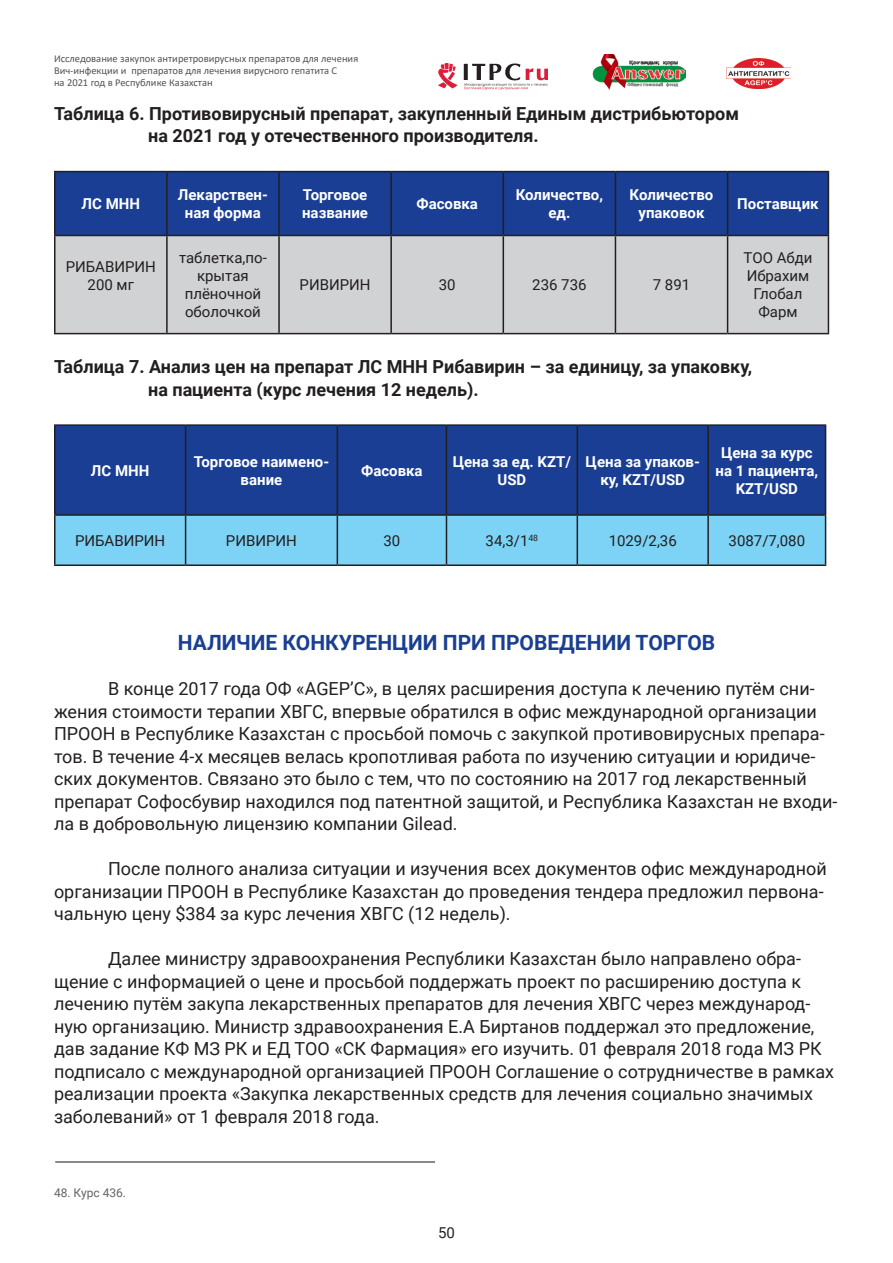
<style>
.page{position:relative;width:893px;height:1263px;background:#fff}
.page>*{position:absolute;margin:0;border:0;box-sizing:border-box;transform-origin:0 0}
.t1{font:700 21px "Roboto";color:#1a3e93}
.t2{font:18px/22.5px "Roboto";color:#231f20}
.t3{font:700 18px "Roboto";color:#231f20}
.t4{font:700 15px/18px "Roboto";color:#fff;text-align:center}
.t5{font:15px/18px "Roboto";color:#231f20;text-align:center}
.t6{font:12px "Roboto";color:#636366}
.t7{font:10.5px/12px "Calibri";color:#535355}
</style>
<div class="page">
<img style="left:439px;top:64px;width:108px;height:25px">
<img style="left:592px;top:54px;width:93px;height:35px">
<img style="left:727px;top:58px;width:63px;height:30px">
<div style="left:56px;top:172px;width:772px;height:63px;background:#1a3e93"></div>
<div style="left:56px;top:236px;width:772px;height:97px;background:#d1d2d4"></div>
<hr style="left:54px;top:171px;width:113px;height:1px;background:#231f20">
<hr style="left:54px;top:172px;width:2px;height:63px;background:#231f20">
<hr style="left:167px;top:171px;width:112px;height:1px;background:#231f20">
<hr style="left:166px;top:172px;width:2px;height:63px;background:#231f20">
<hr style="left:279px;top:171px;width:112px;height:1px;background:#231f20">
<hr style="left:278px;top:172px;width:2px;height:63px;background:#231f20">
<hr style="left:391px;top:171px;width:112px;height:1px;background:#231f20">
<hr style="left:390px;top:172px;width:2px;height:63px;background:#231f20">
<hr style="left:503px;top:171px;width:112px;height:1px;background:#231f20">
<hr style="left:503px;top:172px;width:1px;height:63px;background:#231f20">
<hr style="left:615px;top:171px;width:113px;height:1px;background:#231f20">
<hr style="left:615px;top:172px;width:1px;height:63px;background:#231f20">
<hr style="left:728px;top:171px;width:101px;height:1px;background:#231f20">
<hr style="left:727px;top:172px;width:1px;height:63px;background:#231f20">
<hr style="left:828px;top:172px;width:1px;height:63px;background:#231f20">
<hr style="left:54px;top:235px;width:113px;height:1px;background:#231f20">
<hr style="left:54px;top:236px;width:2px;height:97px;background:#231f20">
<hr style="left:167px;top:235px;width:112px;height:1px;background:#231f20">
<hr style="left:166px;top:236px;width:2px;height:97px;background:#231f20">
<hr style="left:279px;top:235px;width:112px;height:1px;background:#231f20">
<hr style="left:278px;top:236px;width:2px;height:97px;background:#231f20">
<hr style="left:391px;top:235px;width:112px;height:1px;background:#231f20">
<hr style="left:390px;top:236px;width:2px;height:97px;background:#231f20">
<hr style="left:503px;top:235px;width:112px;height:1px;background:#231f20">
<hr style="left:503px;top:236px;width:1px;height:97px;background:#231f20">
<hr style="left:615px;top:235px;width:113px;height:1px;background:#231f20">
<hr style="left:615px;top:236px;width:1px;height:97px;background:#231f20">
<hr style="left:728px;top:235px;width:101px;height:1px;background:#231f20">
<hr style="left:727px;top:236px;width:1px;height:97px;background:#231f20">
<hr style="left:828px;top:236px;width:1px;height:97px;background:#231f20">
<hr style="left:54px;top:333px;width:113px;height:1px;background:#231f20">
<hr style="left:167px;top:333px;width:112px;height:1px;background:#231f20">
<hr style="left:279px;top:333px;width:112px;height:1px;background:#231f20">
<hr style="left:391px;top:333px;width:112px;height:1px;background:#231f20">
<hr style="left:503px;top:333px;width:112px;height:1px;background:#231f20">
<hr style="left:615px;top:333px;width:113px;height:1px;background:#231f20">
<hr style="left:728px;top:333px;width:101px;height:1px;background:#231f20">
<div style="left:56px;top:426px;width:769px;height:88px;background:#1a3e93"></div>
<div style="left:56px;top:516px;width:769px;height:48px;background:#7cd3f6"></div>
<hr style="left:54px;top:424px;width:132px;height:2px;background:#231f20">
<hr style="left:54px;top:426px;width:2px;height:88px;background:#231f20">
<hr style="left:186px;top:424px;width:151px;height:2px;background:#231f20">
<hr style="left:185px;top:426px;width:1px;height:88px;background:#231f20">
<hr style="left:337px;top:424px;width:109px;height:2px;background:#231f20">
<hr style="left:337px;top:426px;width:1px;height:88px;background:#231f20">
<hr style="left:446px;top:424px;width:131px;height:2px;background:#231f20">
<hr style="left:446px;top:426px;width:1px;height:88px;background:#231f20">
<hr style="left:577px;top:424px;width:131px;height:2px;background:#231f20">
<hr style="left:577px;top:426px;width:1px;height:88px;background:#231f20">
<hr style="left:708px;top:424px;width:118px;height:2px;background:#231f20">
<hr style="left:707px;top:426px;width:2px;height:88px;background:#231f20">
<hr style="left:825px;top:426px;width:1px;height:88px;background:#231f20">
<hr style="left:54px;top:514px;width:132px;height:2px;background:#231f20">
<hr style="left:54px;top:516px;width:2px;height:48px;background:#231f20">
<hr style="left:186px;top:514px;width:151px;height:2px;background:#231f20">
<hr style="left:185px;top:516px;width:1px;height:48px;background:#231f20">
<hr style="left:337px;top:514px;width:109px;height:2px;background:#231f20">
<hr style="left:337px;top:516px;width:1px;height:48px;background:#231f20">
<hr style="left:446px;top:514px;width:131px;height:2px;background:#231f20">
<hr style="left:446px;top:516px;width:1px;height:48px;background:#231f20">
<hr style="left:577px;top:514px;width:131px;height:2px;background:#231f20">
<hr style="left:577px;top:516px;width:1px;height:48px;background:#231f20">
<hr style="left:708px;top:514px;width:118px;height:2px;background:#231f20">
<hr style="left:707px;top:516px;width:2px;height:48px;background:#231f20">
<hr style="left:825px;top:516px;width:1px;height:48px;background:#231f20">
<hr style="left:54px;top:564px;width:132px;height:2px;background:#231f20">
<hr style="left:186px;top:564px;width:151px;height:2px;background:#231f20">
<hr style="left:337px;top:564px;width:109px;height:2px;background:#231f20">
<hr style="left:446px;top:564px;width:131px;height:2px;background:#231f20">
<hr style="left:577px;top:564px;width:131px;height:2px;background:#231f20">
<hr style="left:708px;top:564px;width:118px;height:2px;background:#231f20">
<hr style="left:55px;top:1161px;width:380px;height:2px;background:#636366">
<p class="t7" style="left:54px;top:52px;width:306px">Исследование закупок антиретровирусных препаратов для лечения<br>Вич-инфекции и препаратов для лечения вирусного гепатита С<br>на 2021 год в Республике Казахстан</p>
<p class="t3" style="left:54px;top:101px;width:687px">Таблица 6. Противовирусный препарат, закупленный Единым дистрибьютором</p>
<p class="t3" style="left:148px;top:123px;width:392px">на 2021 год у отечественного производителя.</p>
<p class="t4" style="left:82px;top:194px;width:60px">ЛС МНН</p>
<p class="t4" style="left:178px;top:185px;width:92px">Лекарствен&shy;ная форма</p>
<p class="t4" style="left:302px;top:185px;width:67px;text-align:left">Торговое название</p>
<p class="t4" style="left:416px;top:194px;width:63px">Фасовка</p>
<p class="t4" style="left:516px;top:185px;width:89px">Количество, ед.</p>
<p class="t4" style="left:630px;top:185px;width:85px">Количество упаковок</p>
<p class="t4" style="left:737px;top:194px;width:83px">Поставщик</p>
<p class="t5" style="left:744px;top:248px;width:70px">ТОО Абди<br>Ибрахим<br>Глобал<br>Фарм</p>
<p class="t3" style="left:54px;top:354px;width:700px">Таблица 7. Анализ цен на препарат ЛС МНН Рибавирин – за единицу, за упаковку,</p>
<p class="t3" style="left:148px;top:377px;width:332px">на пациента (курс лечения 12 недель).</p>
<p class="t5" style="left:179px;top:248px;width:89px">таблетка,по&shy;крытая плёночной оболочкой</p>
<p class="t5" style="left:66px;top:257px;width:92px">РИБАВИРИН</p>
<p class="t5" style="left:88px;top:275px;width:48px">200 мг</p>
<p class="t5" style="left:300px;top:275px;width:73px">РИВИРИН</p>
<p class="t5" style="left:439px;top:275px;width:18px">30</p>
<p class="t5" style="left:532px;top:275px;width:56px">236 736</p>
<p class="t5" style="left:653px;top:275px;width:39px">7 891</p>
<p class="t4" style="left:91px;top:461px;width:60px">ЛС МНН</p>
<p class="t4" style="left:194px;top:452px;width:137px">Торговое наимено&shy;вание</p>
<p class="t4" style="left:361px;top:461px;width:63px">Фасовка</p>
<p class="t4" style="left:453px;top:452px;width:120px">Цена за ед. KZT/<br>USD</p>
<p class="t4" style="left:586px;top:452px;width:116px">Цена за упаков&shy;ку, KZT/USD</p>
<p class="t4" style="left:715px;top:443px;width:104px">Цена за курс на 1 пациента,<br>KZT/USD</p>
<p class="t5" style="left:75px;top:531px;width:92px">РИБАВИРИН</p>
<p class="t5" style="left:226px;top:531px;width:73px">РИВИРИН</p>
<p class="t5" style="left:383px;top:531px;width:18px">30</p>
<p class="t5" style="left:486px;top:531px;width:54px">34,3/1<sup>48</sup></p>
<p class="t5" style="left:609px;top:531px;width:70px">1029/2,36</p>
<p class="t5" style="left:729px;top:531px;width:78px">3087/7,080</p>
<p class="t1" style="left:178px;top:628px;width:539px">НАЛИЧИЕ КОНКУРЕНЦИИ ПРИ ПРОВЕДЕНИИ ТОРГОВ</p>
<p class="t2" style="left:54px;top:677px;width:785px;text-indent:54px">В конце 2017 года ОФ «AGEP’C», в целях расширения доступа к лечению путём сни&shy;жения стоимости терапии ХВГС, впервые обратился в офис международной организации ПРООН в Республике Казахстан с просьбой помочь с закупкой противовирусных препара&shy;тов. В течение 4-х месяцев велась кропотливая работа по изучению ситуации и юридиче&shy;ских документов. Связано это было с тем, что по состоянию на 2017 год лекарственный препарат Софосбувир находился под патентной защитой, и Республика Казахстан не входи&shy;ла в добровольную лицензию компании Gilead.</p>
<p class="t2" style="left:54px;top:857px;width:774px;text-indent:54px">После полного анализа ситуации и изучения всех документов офис международной организации ПРООН в Республике Казахстан до проведения тендера предложил первона&shy;чальную цену $384 за курс лечения ХВГС (12 недель).</p>
<p class="t2" style="left:54px;top:947px;width:782px;text-indent:54px">Далее министру здравоохранения Республики Казахстан было направлено обра&shy;щение с информацией о цене и просьбой поддержать проект по расширению доступа к лечению путём закупа лекарственных препаратов для лечения ХВГС через международ&shy;ную организацию. Министр здравоохранения Е.А Биртанов поддержал это предложение, дав задание КФ МЗ РК и ЕД ТОО «СК Фармация» его изучить. 01 февраля 2018 года МЗ РК подписало с международной организацией ПРООН Соглашение о сотрудничестве в рамках реализации проекта «Закупка лекарственных средств для лечения социально значимых заболеваний» от 1 февраля 2018 года.</p>
<p class="t6" style="left:54px;top:1184px;width:74px">48. Курс 436.</p>
<p class="t5" style="left:438px;top:1223px;width:18px">50</p>
</div>
